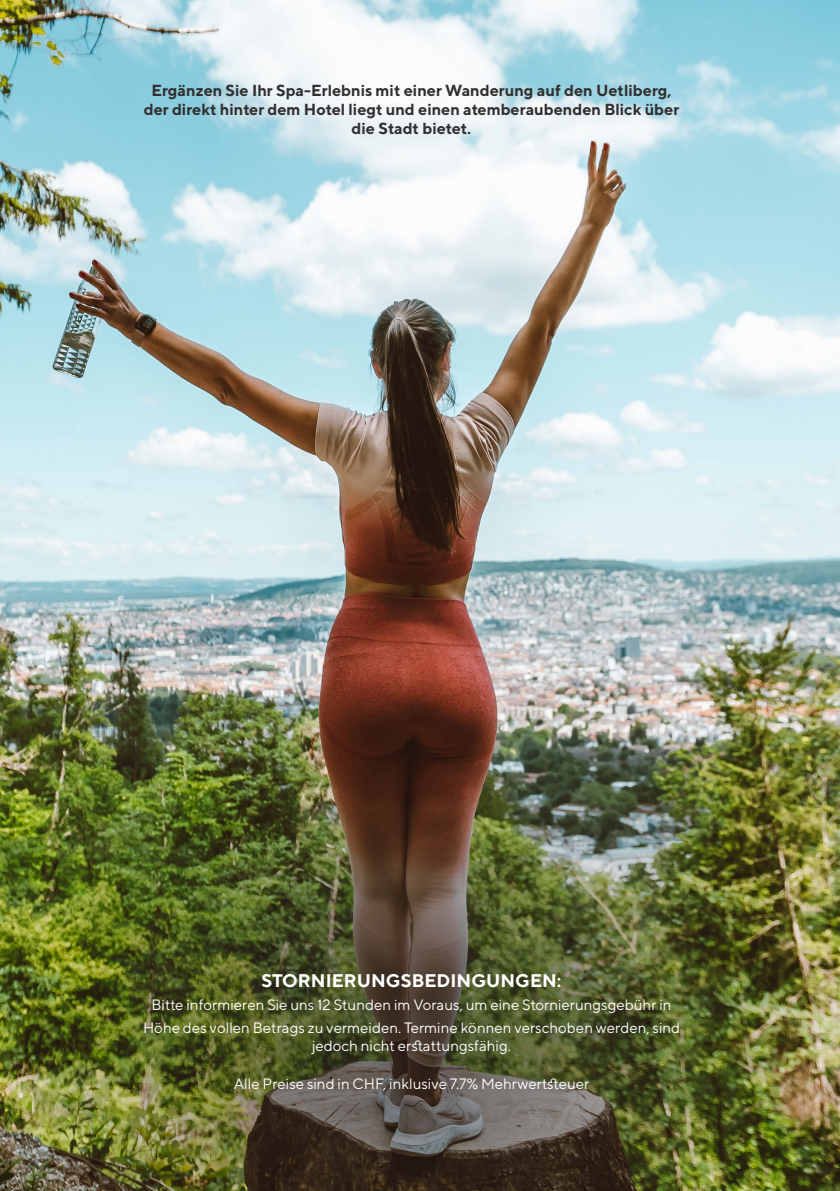
<style>
.page{position:relative;width:840px;height:1191px;background:#fff}
.page>*{position:absolute;margin:0;border:0;box-sizing:border-box;transform-origin:0 0}
.t1{font:700 18.2px "TT Norms";color:#fff}
.t2{font:700 16px/19.2px "TT Norms";color:#312f30;text-align:center}
.t3{font:15px/22.8px "TT Norms";color:#fff;text-align:center}
</style>
<div class="page">
<img style="left:0;top:0;width:839px;height:724px">
<img style="left:0;top:724px;width:839px;height:467px">
<p class="t2" style="left:144px;top:80px;width:536px">Ergänzen Sie Ihr Spa-Erlebnis mit einer Wanderung auf den Uetliberg, der direkt hinter dem Hotel liegt und einen atemberaubenden Blick über die Stadt bietet.</p>
<p class="t1" style="left:261px;top:969px;width:301px">STORNIERUNGSBEDINGUNGEN:</p>
<p class="t3" style="left:143px;top:992px;width:538px">Bitte informieren Sie uns 12 Stunden im Voraus, um eine Stornierungsgebü hr in<br>Höhe des vollen Betrags zu vermeiden. Termine können verschoben werden, sind</p>
<p class="t3" style="left:312px;top:1034px;width:200px">jedoch nicht erstattungsfähig.</p>
<p class="t3" style="left:233px;top:1072px;width:357px">Alle Preise sind in CHF, inklusive 7.7% Mehrwertsteuer</p>
</div>
